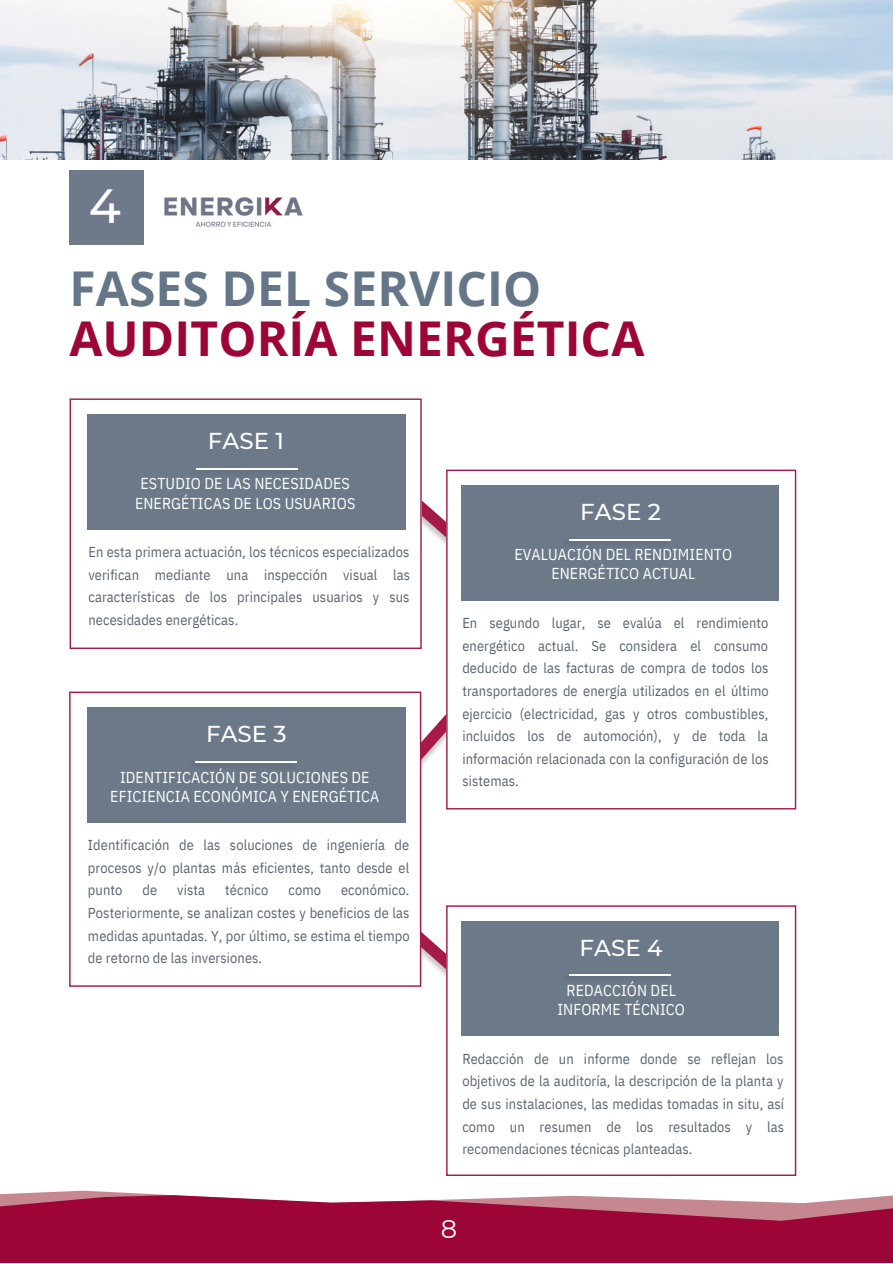
<style>
.page{position:relative;width:893px;height:1264px;background:#fff}
.page>*{position:absolute;margin:0;border:0;box-sizing:border-box;transform-origin:0 0}
.t1{font:700 48px "Open Sans";color:#9e0537}
.t2{font:700 48px "Open Sans";color:#647687}
.t3{font:500 48px "Montserrat";color:#fff}
.t4{font:25.65px "Montserrat";color:#fff}
.t5{font:500 22.95px "Montserrat";color:#fff}
.t6{font:15.75px/19px "IBM Plex Sans Cond";letter-spacing:.005em;color:#fff;text-align:center}
.t7{font:14.4px/22.6px "IBM Plex Sans Cond";letter-spacing:.005em;color:#5a6673;text-align:justify}
</style>
<div class="page">
<img style="left:0;top:0;width:892px;height:160px">
<svg style="left:0;top:1190px;width:168px;height:5px"></svg>
<svg style="left:0;top:1195px;width:892px;height:67px;background:#a7204b"></svg>
<div style="left:70px;top:170px;width:74px;height:74px;background:#6e7989"></div>
<img style="left:164px;top:197px;width:139px;height:30px">
<svg style="left:421px;top:464px;width:25px;height:106px"></svg>
<svg style="left:373px;top:896px;width:73px;height:91px"></svg>
<svg style="left:70px;top:398px;width:351px;height:251px"></svg>
<div style="left:88px;top:414px;width:317px;height:115px;background:#6b7988"></div>
<svg style="left:421px;top:691px;width:25px;height:106px"></svg>
<svg style="left:69px;top:691px;width:352px;height:295px"></svg>
<svg style="left:446px;top:469px;width:350px;height:340px"></svg>
<svg style="left:446px;top:905px;width:350px;height:270px"></svg>
<div style="left:87px;top:707px;width:318px;height:115px;background:#6b7988"></div>
<div style="left:461px;top:485px;width:317px;height:115px;background:#6b7988"></div>
<div style="left:461px;top:921px;width:317px;height:114px;background:#6b7988"></div>
<hr style="left:196px;top:468px;width:101px;height:2px;background:#fff">
<hr style="left:195px;top:761px;width:102px;height:2px;background:#fff">
<img style="left:569px;top:539px;width:102px;height:2px">
<hr style="left:569px;top:539px;width:101px;height:1px;background:#fff">
<hr style="left:569px;top:974px;width:101px;height:2px;background:#fff">
<h1 class="t3" style="left:89px;top:177px;width:34px">4</h1>
<h1 class="t2" style="left:69px;top:254px;width:473px">FASES DEL SERVICIO</h1>
<h1 class="t1" style="left:69px;top:305px;width:576px">AUDITORÍA ENERGÉTICA</h1>
<h3 class="t5" style="left:208px;top:426px;width:77px">FASE 1</h3>
<p class="t6" style="left:135px;top:474px;width:222px">ESTUDIO DE LAS NECESIDADES<br>ENERGÉTICAS DE LOS USUARIOS</p>
<p class="t7" style="left:88px;top:540px;width:323px">En esta primera actuación, los técnicos especializados verifican mediante una inspección visual las características de los principales usuarios y sus necesidades energéticas.</p>
<h3 class="t5" style="left:206px;top:719px;width:82px">FASE 3</h3>
<p class="t6" style="left:110px;top:767px;width:270px">IDENTIFICACIÓN DE SOLUCIONES DE<br>EFICIENCIA ECONÓMICA Y ENERGÉTICA</p>
<p class="t7" style="left:88px;top:833px;width:323px">Identificación de las soluciones de ingeniería de procesos y/o plantas más eficientes, tanto desde el punto</p>
<p class="t7" style="left:88px;top:878px;width:323px;text-indent:253px">económico.<br>Posteriormente, se analizan costes y beneficios de las medidas apuntadas. Y, por último, se estima el tiempo de retorno de las inversiones.</p>
<p class="t7" style="left:142px;top:878px;width:16px">de</p>
<p class="t7" style="left:177px;top:878px;width:29px">vista</p>
<p class="t7" style="left:225px;top:878px;width:45px">técnico</p>
<p class="t7" style="left:288px;top:878px;width:34px">como</p>
<h3 class="t5" style="left:580px;top:498px;width:82px">FASE 2</h3>
<p class="t6" style="left:514px;top:544px;width:219px">EVALUACIÓN DEL RENDIMIENTO<br>ENERGÉTICO ACTUAL</p>
<p class="t7" style="left:462px;top:611px;width:308px">En segundo lugar, se evalúa el rendimiento energético actual. Se considera el consumo deducido de las facturas de compra de todos los transportadores de energía utilizados en el último ejercicio (electricidad, gas y otros combustibles, incluidos los de automoción), y de toda la información relacionada con la configuración de los sistemas.</p>
<h3 class="t5" style="left:579px;top:933px;width:84px">FASE 4</h3>
<p class="t6" style="left:557px;top:980px;width:129px">REDACCIÓN DEL<br>INFORME TÉCNICO</p>
<p class="t7" style="left:462px;top:1047px;width:323px">Redacción de un informe donde se reflejan los objetivos de la auditoría, la descripción de la planta y de sus instalaciones, las medidas tomadas in situ, así como un resumen de los resultados y las recomendaciones técnicas planteadas.</p>
<h2 class="t4" style="left:441px;top:1213px;width:18px">8</h2>
</div>
